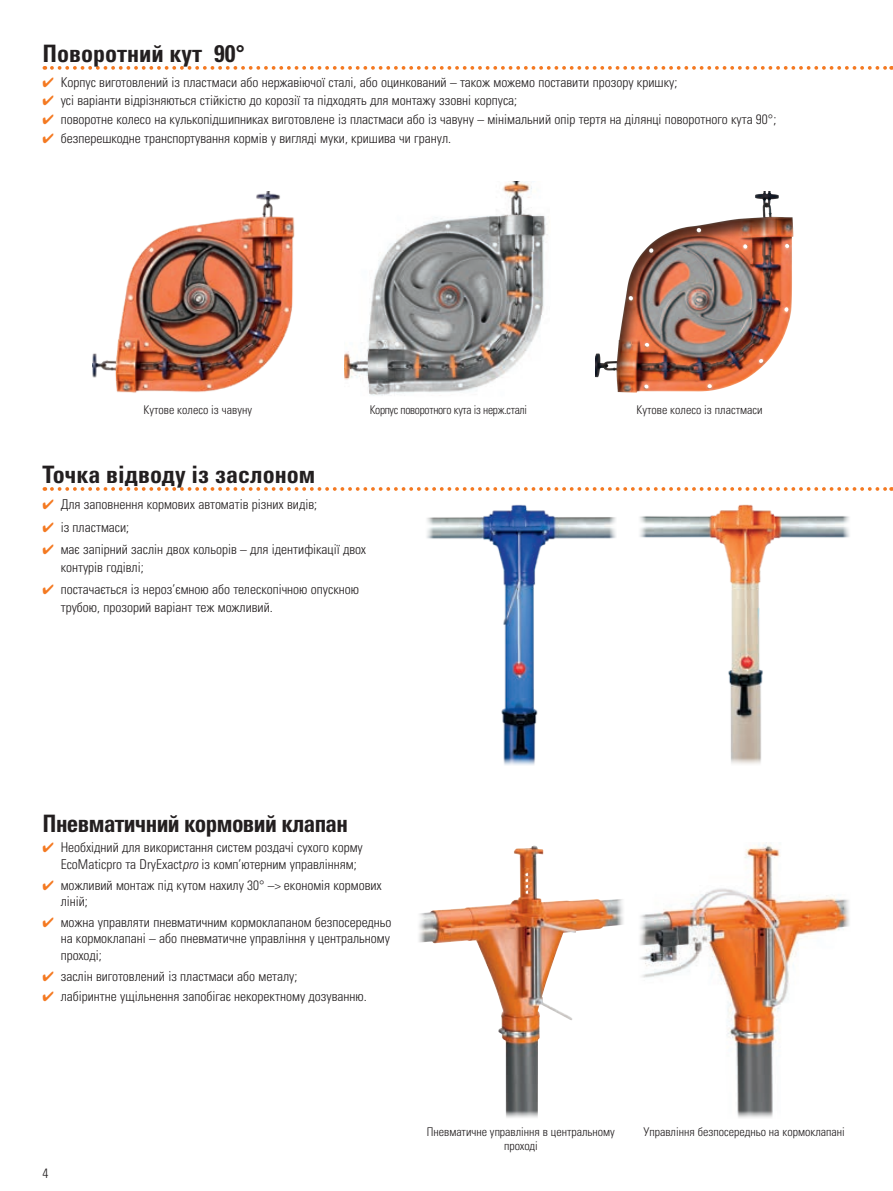
<style>
.page{position:relative;width:893px;height:1191px;background:#fff}
.page>*{position:absolute;margin:0;border:0;box-sizing:border-box;transform-origin:0 0}
.t1{font:24px "Univers LTCYR 67 Bold Cond";color:#231f20}
.t2{font:24px "Univers LTCYR 67 Bold Cond";letter-spacing:-.025em;color:#231f20;scale:.96 1}
.t3{font:13.5px/16.5px "Univers LTCYR 47 Light Cond";color:#231f20}
.t4{font:300 condensed 13.5px "Univers LT Std";color:#231f20}
.t5{font:12px/14.4px "Univers LTCYR 47 Light Cond";color:#231f20;text-align:center}
.t6{font:12px "Univers LTCYR 47 Light Cond";letter-spacing:-.025em;color:#231f20;scale:.96 1}
.s1{color:#f47921}
.s2{font-family:"Univers LTCYR 47 Light Cond Obl"}
</style>
<div class="page">
<div style="left:595px;top:191px;width:205px;height:211px;background:#231f20;opacity:.75"></div>
<img style="left:92px;top:191px;width:203px;height:202px">
<img style="left:344px;top:182px;width:204px;height:214px">
<img style="left:639px;top:504px;width:211px;height:260px">
<img style="left:426px;top:504px;width:190px;height:261px">
<img style="left:419px;top:845px;width:204px;height:273px">
<img style="left:640px;top:842px;width:210px;height:276px">
<svg style="left:52px;top:66px;width:840px;height:4px"></svg>
<svg style="left:52px;top:487px;width:840px;height:4px"></svg>
<h1 class="t1" style="left:43px;top:38px;width:204px">Поворотний кут 90°</h1>
<p class="t3" style="left:43px;top:73px;width:636px"><span class="s1">✔</span> Корпус виготовлений із пластмаси або нержавіючої сталі, або оцинкований – також можемо поставити прозору кришку;</p>
<p class="t3" style="left:43px;top:92px;width:476px"><span class="s1">✔</span> усі варіанти відрізняються стійкістю до корозії та підходять для монтажу ззовні корпуса;</p>
<p class="t3" style="left:43px;top:110px;width:735px"><span class="s1">✔</span> поворотне колесо на кулькопідшипниках виготовлене із пластмаси або із чавуну – мінімальний опір тертя на ділянці поворотного кута 90°;</p>
<p class="t3" style="left:43px;top:129px;width:410px"><span class="s1">✔</span> безперешкодне транспортування кормів у вигляді муки, кришива чи гранул.</p>
<p class="t5" style="left:143px;top:401px;width:110px">Кутове колесо із чавуну</p>
<p class="t6" style="left:370px;top:401px;width:165px">Корпус поворотного кута із нерж.сталі</p>
<h1 class="t1" style="left:43px;top:459px;width:274px">Точка відводу із заслоном</h1>
<p class="t3" style="left:43px;top:495px;width:276px"><span class="s1">✔</span> Для заповнення кормових автоматів різних видів;</p>
<p class="t3" style="left:43px;top:518px;width:88px"><span class="s1">✔</span> із пластмаси;</p>
<p class="t3" style="left:61px;top:539px;width:307px;line-height:18px;text-indent:-18px"><span class="s1">✔</span> має запірний заслін двох кольорів – для ідентифікації двох контурів годівлі;</p>
<p class="t3" style="left:61px;top:579px;width:300px;line-height:18px;text-indent:-18px"><span class="s1">✔</span> постачається із нероз’ємною або телескопічною опускною трубою, прозорий варіант теж можливий.</p>
<h1 class="t2" style="left:43px;top:808px;width:320px">Пневматичний кормовий клапан</h1>
<p class="t3" style="left:61px;top:838px;width:304px;text-indent:-18px"><span class="s1">✔</span> Необхідний для використання систем роздачі сухого корму<br>EcoMaticpro та DryExact<span class="s2">pro</span> із комп’ютерним управлінням;</p>
<p class="t3" style="left:61px;top:876px;width:323px;text-indent:-18px"><span class="s1">✔</span> можливий монтаж під кутом нахилу 30° –&gt; економія кормових ліній;</p>
<p class="t3" style="left:61px;top:913px;width:332px;text-align:justify;text-indent:-18px"><span class="s1">✔</span> можна управляти пневматичним кормоклапаном безпосередньо на кормоклапані – або пневматичне управління у центральному проході;</p>
<p class="t3" style="left:43px;top:967px;width:256px"><span class="s1">✔</span> заслін виготовлений із пластмаси або металу;</p>
<p class="t3" style="left:43px;top:987px;width:326px"><span class="s1">✔</span> лабіринтне ущільнення запобігає некоректному дозуванню.</p>
<p class="t5" style="left:636px;top:401px;width:128px">Кутове колесо із пластмаси</p>
<p class="t4" style="left:43px;top:1165px;width:7px">4</p>
<p class="t5" style="left:427px;top:1123px;width:190px">Пневматичне управління в центральному проході</p>
<p class="t5" style="left:643px;top:1123px;width:203px">Управління безпосередньо на кормоклапані</p>
</div>
